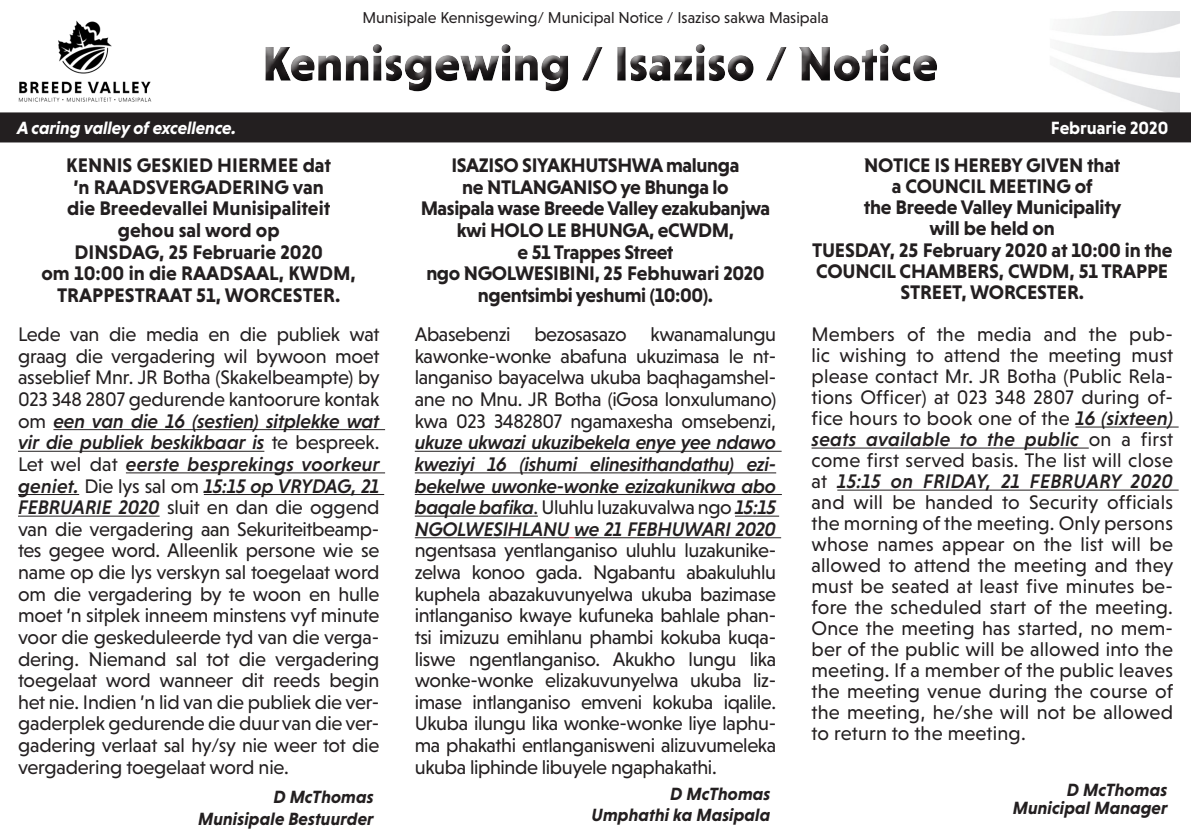
<style>
.page{position:relative;width:1191px;height:840px;background:#fff}
.page>*{position:absolute;margin:0;border:0;box-sizing:border-box;transform-origin:0 0}
.t1{font:20px/21.6px "Niveau Grotesk";letter-spacing:-.01em;color:#231f20;text-align:justify}
.t2{font:700 20px/21.6px "Niveau Grotesk";letter-spacing:-.01em;color:#231f20;text-align:center}
.t3{font:italic 700 18px/21.6px "Niveau Grotesk";color:#231f20;text-align:right}
.t4{font:italic 700 18px "Niveau Grotesk";letter-spacing:-.01em;color:#fff}
.t5{font:700 18px "Niveau Grotesk";color:#fff}
.t6{font:16px "Niveau Grotesk";color:#231f20}
.s1{font-weight:500;font-style:italic}
</style>
<div class="page">
<img style="left:18px;top:20px;width:134px;height:82px">
<div style="left:0;top:112px;width:1191px;height:30px;background:#231f20"></div>
<div style="left:258px;top:39px;width:689px;height:62px;background:#231f20;opacity:.75"></div>
<hr style="left:53px;top:429px;width:332px;height:1px;background:#231f20">
<hr style="left:18px;top:450px;width:246px;height:1px;background:#231f20">
<hr style="left:126px;top:472px;width:259px;height:1px;background:#231f20">
<hr style="left:18px;top:493px;width:61px;height:1px;background:#231f20">
<hr style="left:204px;top:493px;width:180px;height:1px;background:#231f20">
<hr style="left:18px;top:515px;width:142px;height:1px;background:#231f20">
<hr style="left:415px;top:450px;width:366px;height:1px;background:#231f20">
<hr style="left:415px;top:472px;width:361px;height:1px;background:#231f20">
<hr style="left:415px;top:493px;width:367px;height:1px;background:#231f20">
<hr style="left:415px;top:515px;width:123px;height:1px;background:#231f20">
<hr style="left:735px;top:515px;width:44px;height:1px;background:#231f20">
<hr style="left:415px;top:537px;width:154px;height:1px;background:#231f20">
<hr style="left:574px;top:537px;width:207px;height:1px;background:#231f20">
<hr style="left:1075px;top:426px;width:103px;height:1px;background:#231f20">
<hr style="left:811px;top:447px;width:277px;height:1px;background:#231f20">
<hr style="left:837px;top:489px;width:341px;height:1px;background:#231f20">
<p class="t4" style="left:17px;top:117px;width:221px">A caring valley of excellence.</p>
<p class="t6" style="left:362px;top:9px;width:468px">Munisipale Kennisgewing/ Municipal Notice / Isaziso sakwa Masipala</p>
<p class="t5" style="left:1050px;top:118px;width:119px">Februarie 2020</p>
<p class="t2" style="left:66px;top:154px;width:266px">KENNIS GESKIED HIERMEE dat</p>
<p class="t2" style="left:74px;top:176px;width:252px">’n RAADSVERGADERING van</p>
<p class="t2" style="left:67px;top:197px;width:264px">die Breedevallei Munisipaliteit</p>
<p class="t2" style="left:118px;top:219px;width:163px">gehou sal word op</p>
<p class="t2" style="left:75px;top:241px;width:250px">DINSDAG, 25 Februarie 2020</p>
<p class="t2" style="left:41px;top:262px;width:316px">om 10:00 in die RAADSAAL, KWDM,<br>TRAPPESTRAAT 51, WORCESTER.</p>
<p class="t1" style="left:18px;top:323px;width:363px">Lede van die media en die publiek wat graag die vergadering wil bywoon moet asseblief Mnr. JR Botha (Skakelbeampte) by 023 348 2807 gedurende kantoorure kontak om <span class="s1">een van die 16 (sestien) sitplekke wat vir die publiek beskikbaar is</span> te bespreek.<br>Let wel dat <span class="s1">eerste besprekings voorkeur geniet.</span> Die lys sal om <span class="s1">15:15 op VRYDAG, 21<br>FEBRUARIE 2020</span> sluit en dan die oggend van die vergadering aan Sekuriteitbeamp&shy;tes gegee word. Alleenlik persone wie se name op die lys verskyn sal toegelaat word om die vergadering by te woon en hulle moet ’n sitplek inneem minstens vyf minute voor die geskeduleerde tyd van die verga&shy;dering. Niemand sal tot die vergadering toegelaat word wanneer dit reeds begin het nie. Indien ’n lid van die publiek die ver&shy;gaderplek gedurende die duur van die ver&shy;gadering verlaat sal hy/sy nie weer tot die vergadering toegelaat word nie.</p>
<p class="t3" style="left:198px;top:785px;width:177px">D McThomas<br>Munisipale Bestuurder</p>
<p class="t2" style="left:451px;top:154px;width:290px">ISAZISO SIYAKHUTSHWA malunga</p>
<p class="t2" style="left:462px;top:176px;width:268px">ne NTLANGANISO ye Bhunga lo</p>
<p class="t2" style="left:421px;top:197px;width:351px">Masipala wase Breede Valley ezakubanjwa kwi HOLO LE BHUNGA, eCWDM,</p>
<p class="t2" style="left:517px;top:241px;width:158px">e 51 Trappes Street</p>
<p class="t2" style="left:426px;top:262px;width:340px">ngo NGOLWESIBINI, 25 Febhuwari 2020</p>
<p class="t2" style="left:478px;top:284px;width:236px">ngentsimbi yeshumi (10:00).</p>
<p class="t1" style="left:415px;top:323px;width:363px">Abasebenzi bezosasazo kwanamalungu kawonke-wonke abafuna ukuzimasa le nt&shy;langaniso bayacelwa ukuba baqhagamshel&shy;ane no Mnu. JR Botha (iGosa lonxulumano) kwa 023 3482807 ngamaxesha omsebenzi, <span class="s1">ukuze ukwazi ukuzibekela enye yee ndawo kweziyi 16 (ishumi elinesithandathu) ezi&shy;bekelwe uwonke-wonke ezizakunikwa abo baqale bafika</span>. Uluhlu luzakuvalwa ngo <span class="s1">15:15<br>NGOLWESIHLANU we 21 FEBHUWARI 2020 </span>ngentsasa yentlanganiso uluhlu luzakunike&shy;zelwa konoo gada. Ngabantu abakuluhlu kuphela abazakuvunyelwa ukuba bazimase intlanganiso kwaye kufuneka bahlale phan&shy;tsi imizuzu emihlanu phambi kokuba kuqa&shy;liswe ngentlanganiso. Akukho lungu lika wonke-wonke elizakuvunyelwa ukuba liz&shy;imase intlanganiso emveni kokuba iqalile.<br>Ukuba ilungu lika wonke-wonke liye laphu&shy;ma phakathi entlanganisweni alizuvumeleka ukuba liphinde libuyele ngaphakathi.</p>
<p class="t3" style="left:591px;top:782px;width:180px;line-height:21px">D McThomas<br>Umphathi ka Masipala</p>
<p class="t2" style="left:864px;top:154px;width:258px">NOTICE IS HEREBY GIVEN that</p>
<p class="t2" style="left:892px;top:175px;width:202px">a COUNCIL MEETING of</p>
<p class="t2" style="left:863px;top:196px;width:259px">the Breede Valley Municipality</p>
<p class="t2" style="left:929px;top:217px;width:127px">will be held on</p>
<p class="t2" style="left:812px;top:239px;width:362px;line-height:21px">TUESDAY, 25 February 2020 at 10:00 in the<br>COUNCIL CHAMBERS, CWDM, 51 TRAPPE<br>STREET, WORCESTER.</p>
<p class="t1" style="left:811px;top:323px;width:363px;line-height:21px">Members of the media and the pub&shy;lic wishing to attend the meeting must please contact Mr. JR Botha (Public Rela&shy;tions Officer) at 023 348 2807 during of&shy;fice hours to book one of the <span class="s1">16 (sixteen) seats available to the public</span> on a first come first served basis. The list will close at <span class="s1">15:15 on FRIDAY, 21 FEBRUARY 2020 </span>and will be handed to Security officials the morning of the meeting. Only persons whose names appear on the list will be allowed to attend the meeting and they must be seated at least five minutes be&shy;fore the scheduled start of the meeting.<br>Once the meeting has started, no mem&shy;ber of the public will be allowed into the meeting. If a member of the public leaves the meeting venue during the course of the meeting, he/she will not be allowed to return to the meeting.</p>
<p class="t3" style="left:1012px;top:780px;width:156px;line-height:18px">D McThomas<br>Municipal Manager</p>
</div>
